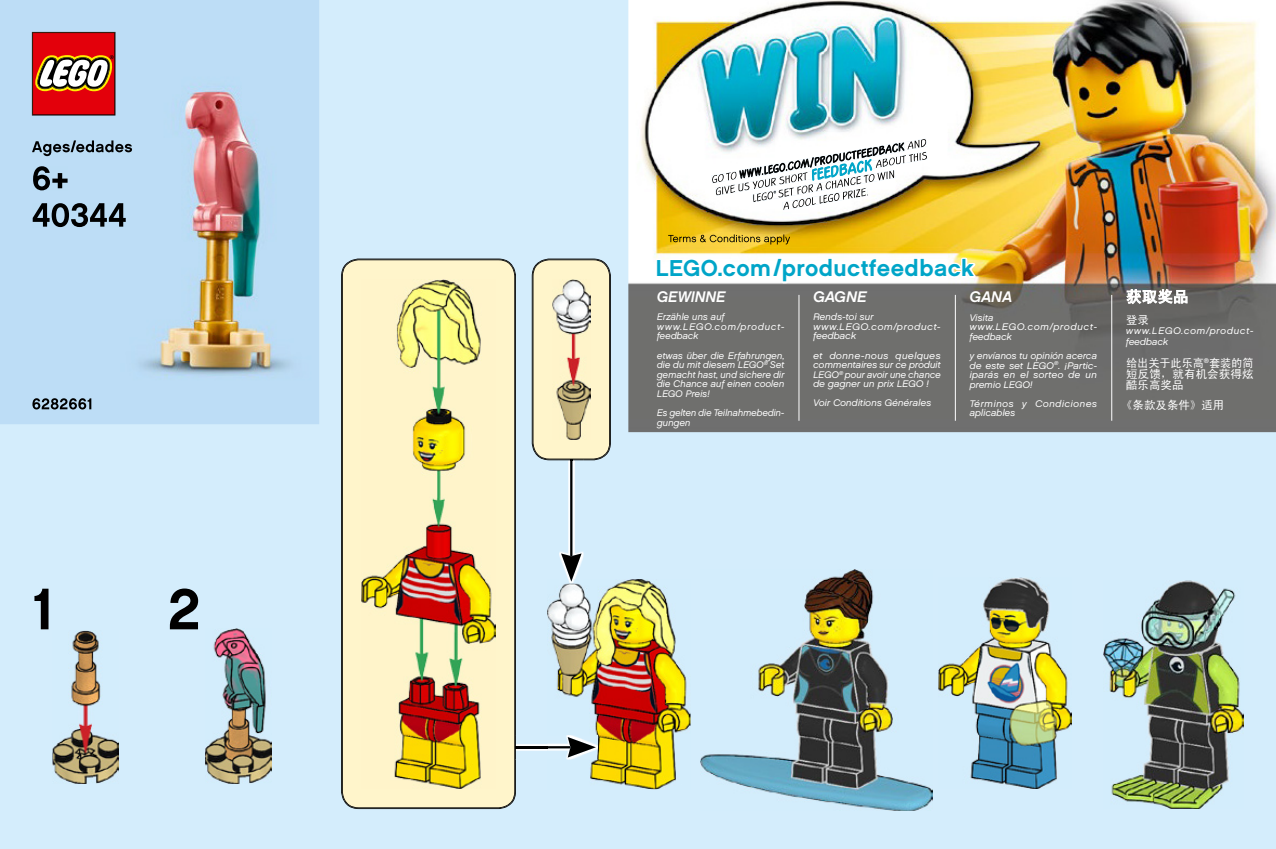
<style>
.page{position:relative;width:1276px;height:849px;background:#fff}
.page>*{position:absolute;margin:0;border:0;box-sizing:border-box;transform-origin:0 0}
.t1{font:700 58.5px "LEGO Chalet 60";color:#000}
.t2{font:700 22.95px "LEGO Chalet 60";letter-spacing:.02em;color:#00a5c8}
.t3{font:italic 700 15.3px "LEGO Chalet 60";color:#fff}
.t4{font:italic 14.17px "Ingo All Caps";color:#00a5c8;scale:.96 1}
.t5{font:11.47px/11px "Sim Hei";color:#fff;text-align:justify}
.t6{font:italic 9.45px/9.5px "LEGO Chalet 60";color:#fff}
.t7{font:italic 9.45px/9.5px "LEGO Chalet 60";color:#fff;text-align:justify;scale:1.06 1}
.t8{font:italic 9.45px/9.5px "LEGO Chalet 60";letter-spacing:.055em;color:#fff}
.t9{font:italic 9.45px/9.5px "LEGO Chalet 60";letter-spacing:.04em;color:#fff;scale:1.05 1}
.t10{font:italic 9.45px/11px "LEGO Chalet 60";letter-spacing:.06em;color:#fff;scale:1.05 1}
</style>
<div class="page">
<div style="left:0;top:0;width:1276px;height:848px;background:#d4edfc"></div>
<img style="left:0;top:0;width:319px;height:424px">
<svg style="left:32px;top:32px;width:83px;height:83px;background:#c73c33"></svg>
<img style="left:547px;top:579px;width:143px;height:209px">
<img style="left:1104px;top:580px;width:139px;height:227px">
<img style="left:700px;top:569px;width:232px;height:241px">
<img style="left:938px;top:577px;width:133px;height:211px">
<img style="left:205px;top:628px;width:66px;height:155px">
<img style="left:52px;top:630px;width:67px;height:153px">
<img style="left:559px;top:461px;width:24px;height:122px">
<img style="left:570px;top:461px;width:2px;height:92px">
<img style="left:561px;top:553px;width:20px;height:26px">
<svg style="left:532px;top:258px;width:79px;height:203px;background:#e8e0bc"></svg>
<img style="left:552px;top:279px;width:38px;height:160px">
<img style="left:516px;top:734px;width:82px;height:25px">
<img style="left:516px;top:746px;width:52px;height:2px">
<img style="left:568px;top:736px;width:28px;height:21px">
<svg style="left:515px;top:734px;width:1px;height:25px"></svg>
<div style="left:342px;top:259px;width:173px;height:549px;background:#fff5cb"></div>
<img style="left:362px;top:279px;width:133px;height:509px">
<img style="left:32px;top:398px;width:59px;height:11px">
<img style="left:32px;top:140px;width:100px;height:16px">
<img style="left:33px;top:166px;width:35px;height:24px">
<img style="left:33px;top:203px;width:93px;height:24px">
<img style="left:628px;top:0;width:648px;height:432px">
<img style="left:711px;top:171px;width:4px;height:12px">
<img style="left:903px;top:138px;width:24px;height:12px">
<img style="left:715px;top:151px;width:212px;height:44px">
<img style="left:752px;top:195px;width:143px;height:7px">
<img style="left:782px;top:195px;width:86px;height:15px">
<svg style="left:739px;top:142px;width:165px;height:53px;background:#ccd4d6"></svg>
<svg style="left:654px;top:256px;width:327px;height:29px;background:#f7f6f2"></svg>
<hr style="left:1111px;top:295px;width:1px;height:125px;background:#fff">
<hr style="left:955px;top:295px;width:1px;height:125px;background:#fff">
<hr style="left:798px;top:295px;width:1px;height:125px;background:#fff">
<svg style="left:1126px;top:289px;width:61px;height:15px"></svg>
<img style="left:668px;top:234px;width:122px;height:10px">
<h1 class="t1" style="left:32px;top:572px;width:26px">1</h1>
<h1 class="t1" style="left:168px;top:572px;width:34px">2</h1>
<h3 class="t4" style="left:809px;top:167px;width:66px;rotate:-10deg">FEEDBACK</h3>
<h2 class="t2" style="left:656px;top:254px;width:320px">LEGO.com/productfeedback</h2>
<h3 class="t3" style="left:657px;top:287px;width:70px">GEWINNE</h3>
<p class="t6" style="left:657px;top:312px;width:129px">Erzähle uns auf www.LEGO.com/product&shy;feedback</p>
<p class="t6" style="left:657px;top:350px;width:129px;text-align:justify">etwas über die Erfahrungen, die du mit diesem LEGO<sup>®</sup> Set gemacht hast, und sichere dir die Chance auf einen coolen LEGO Preis!</p>
<p class="t6" style="left:657px;top:408px;width:129px">Es gelten die Teilnahmebedin&shy;gungen</p>
<h3 class="t3" style="left:813px;top:287px;width:55px">GAGNE</h3>
<p class="t6" style="left:813px;top:312px;width:129px">Rends-toi sur www.LEGO.com/product&shy;feedback</p>
<p class="t7" style="left:813px;top:350px;width:122px">et donne-nous quelques commentaires sur ce produit LEGO<sup>®</sup> pour avoir une chance de gagner un prix LEGO !</p>
<p class="t6" style="left:813px;top:398px;width:119px">Voir Conditions Générales</p>
<h3 class="t3" style="left:969px;top:287px;width:44px">GANA</h3>
<p class="t8" style="left:969px;top:312px;width:129px">Visita www.LEGO.com/product&shy;feedback</p>
<p class="t6" style="left:969px;top:351px;width:129px;text-align:justify">y envíanos tu opinión acerca de este set LEGO<sup>®</sup>. ¡Partic&shy;iparás en el sorteo de un premio LEGO!</p>
<p class="t9" style="left:969px;top:398px;width:123px">Términos y Condiciones aplicables</p>
<p class="t5" style="left:1126px;top:314px;width:24px">登录</p>
<p class="t10" style="left:1126px;top:325px;width:123px">www.LEGO.com/product&shy;feedback</p>
<p class="t5" style="left:1126px;top:357px;width:129px">给出关于此乐高<sup>®</sup>套装的简短反馈，就有机会获得炫酷乐高奖品</p>
<p class="t5" style="left:1121px;top:399px;width:105px">《条款及条件》适用</p>
</div>
